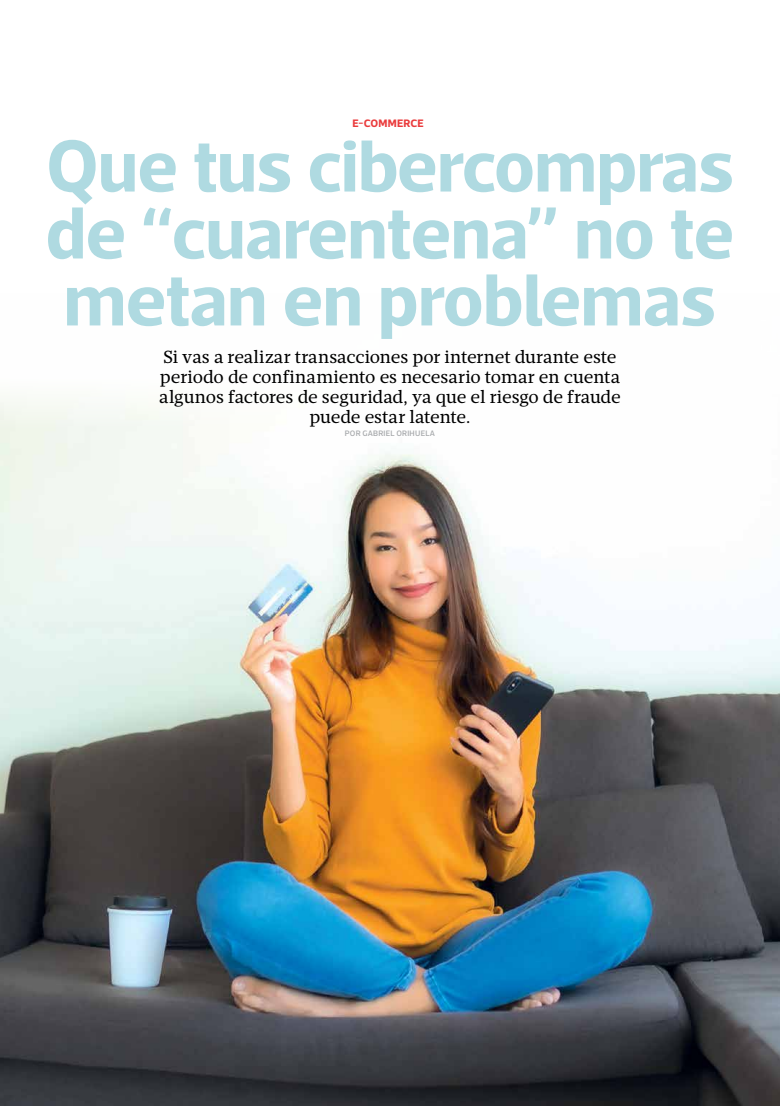
<style>
.page{position:relative;width:780px;height:1106px;background:#fff}
.page>*{position:absolute;margin:0;border:0;box-sizing:border-box;transform-origin:0 0}
.t1{font:700 75px/66.9px "Acto";letter-spacing:-.01em;color:#afdae1;text-align:justify}
.t2{font:18px/20px "Mafra";letter-spacing:-.005em;color:#000;text-align:center}
.t3{font:700 11px "Acto";letter-spacing:.015em;color:#ea3c3d}
.t4{font:500 8px "Acto";letter-spacing:.03em;color:#a7a9ac}
</style>
<div class="page">
<img style="left:0;top:399px;width:780px;height:707px">
<p class="t3" style="left:352px;top:117px;width:73px">E-COMMERCE</p>
<h1 class="t1" style="left:45px;top:131px;width:690px">Que tus cibercompras de “cuarentena” no te metan en problemas</h1>
<p class="t2" style="left:159px;top:347px;width:463px">Si vas a realizar transacciones por internet durante este periodo de confinamiento es necesario tomar en cuenta algunos factores de seguridad, ya que el riesgo de fraude puede estar latente.</p>
<p class="t4" style="left:345px;top:428px;width:92px">POR GABRIEL ORIHUELA</p>
</div>
